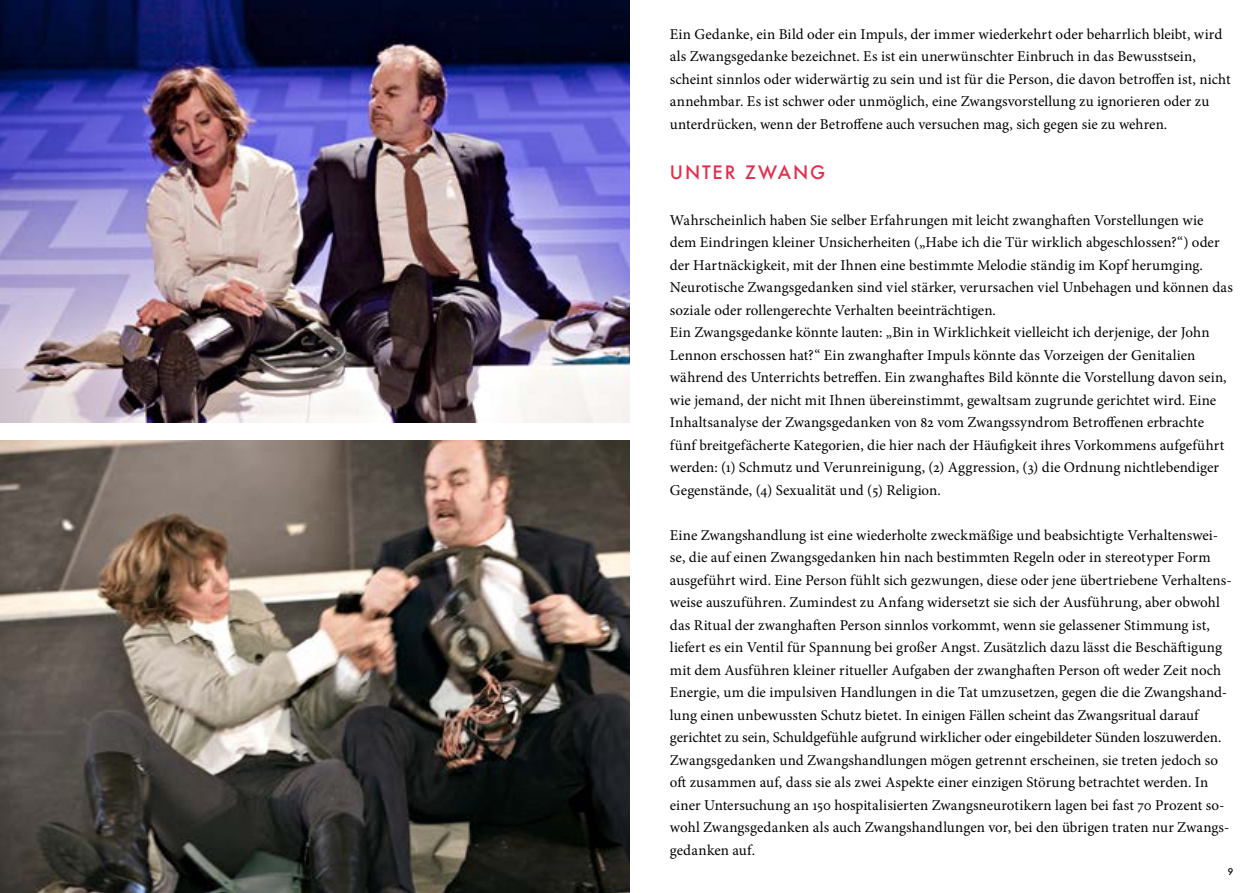
<style>
.page{position:relative;width:1259px;height:893px;background:#fff}
.page>*{position:absolute;margin:0;border:0;box-sizing:border-box;transform-origin:0 0}
.t1{font:500 18px "Futura";letter-spacing:.105em;color:#e62c4c}
.t2{font:15px/22.5px "Minion Pro";color:#000}
.t3{font:500 9px "Futura";color:#000}
</style>
<div class="page">
<img style="left:0;top:0;width:629px;height:423px">
<img style="left:0;top:441px;width:629px;height:452px">
<p class="t2" style="left:670px;top:23px;width:562px">Ein Gedanke, ein Bild oder ein Impuls, der immer wiederkehrt oder beharrlich bleibt, wird als Zwangsgedanke bezeichnet. Es ist ein unerwünschter Einbruch in das Bewusstsein, scheint sinnlos oder widerwärtig zu sein und ist für die Person, die davon betroffen ist, nicht annehmbar. Es ist schwer oder unmöglich, eine Zwangsvorstellung zu ignorieren oder zu unterdrücken, wenn der Betroffene auch versuchen mag, sich gegen sie zu wehren.</p>
<p class="t1" style="left:670px;top:160px;width:157px">UNTER ZWANG</p>
<p class="t2" style="left:670px;top:209px;width:564px">Wahrscheinlich haben Sie selber Erfahrungen mit leicht zwanghaften Vorstellungen wie dem Eindringen kleiner Unsicherheiten („Habe ich die Tür wirklich abgeschlossen?“) oder der Hartnäckigkeit, mit der Ihnen eine bestimmte Melodie ständig im Kopf herumging.<br>Neurotische Zwangsgedanken sind viel stärker, verursachen viel Unbehagen und können das soziale oder rollengerechte Verhalten beeinträchtigen.<br>Ein Zwangsgedanke könnte lauten: „Bin in Wirklichkeit vielleicht ich derjenige, der John Lennon erschossen hat?“ Ein zwanghafter Impuls könnte das Vorzeigen der Genitalien während des Unterrichts betreffen. Ein zwanghaftes Bild könnte die Vorstellung davon sein, wie jemand, der nicht mit Ihnen übereinstimmt, gewaltsam zugrunde gerichtet wird. Eine Inhaltsanalyse der Zwangsgedanken von 82 vom Zwangssyndrom Betroffenen erbrachte fünf breitgefächerte Kategorien, die hier nach der Häufigkeit ihres Vorkommens aufgeführt werden: (1) Schmutz und Verunreinigung, (2) Aggression, (3) die Ordnung nichtlebendiger Gegenstände, (4) Sexualität und (5) Religion.</p>
<p class="t2" style="left:670px;top:524px;width:563px">Eine Zwangshandlung ist eine wiederholte zweckmäßige und beabsichtigte Verhaltenswei&shy;se, die auf einen Zwangsgedanken hin nach bestimmten Regeln oder in stereotyper Form ausgeführt wird. Eine Person fühlt sich gezwungen, diese oder jene übertriebene Verhaltens&shy;weise auszuführen. Zumindest zu Anfang widersetzt sie sich der Ausführung, aber obwohl das Ritual der zwanghaften Person sinnlos vorkommt, wenn sie gelassener Stimmung ist, liefert es ein Ventil für Spannung bei großer Angst. Zusätzlich dazu lässt die Beschäftigung mit dem Ausführen kleiner ritueller Aufgaben der zwanghaften Person oft weder Zeit noch Energie, um die impulsiven Handlungen in die Tat umzusetzen, gegen die die Zwangshand&shy;lung einen unbewussten Schutz bietet. In einigen Fällen scheint das Zwangsritual darauf gerichtet zu sein, Schuldgefühle aufgrund wirklicher oder eingebildeter Sünden loszuwerden.<br>Zwangsgedanken und Zwangshandlungen mögen getrennt erscheinen, sie treten jedoch so oft zusammen auf, dass sie als zwei Aspekte einer einzigen Störung betrachtet werden. In einer Untersuchung an 150 hospitalisierten Zwangsneurotikern lagen bei fast 70 Prozent so&shy;wohl Zwangsgedanken als auch Zwangshandlungen vor, bei den übrigen traten nur Zwangs&shy;gedanken auf.</p>
<p class="t3" style="left:1228px;top:865px;width:7px">9</p>
</div>
